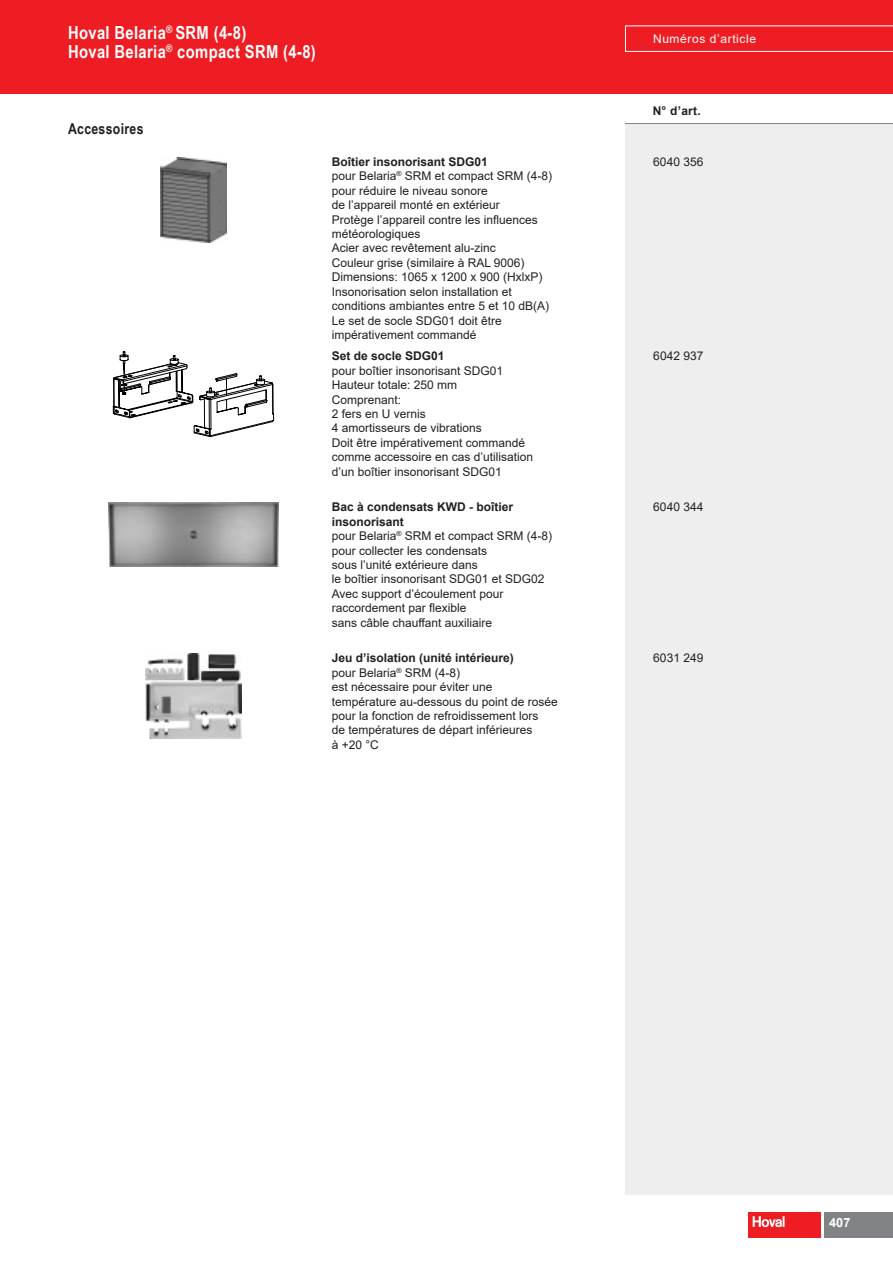
<style>
.page{position:relative;width:893px;height:1263px;background:#fff}
.page>*{position:absolute;margin:0;border:0;box-sizing:border-box;transform-origin:0 0}
.t1{font:700 18px/19.5px "Arial Narrow";letter-spacing:.02em;color:#fff}
.t2{font:700 15px "Arial Narrow";letter-spacing:.02em;color:#231f20}
.t3{font:700 12.75px "Arial";color:#fff}
.t4{font:12px/14.4px "Arial";color:#231f20}
.t5{font:700 12px "Arial";color:#231f20}
.t6{font:12px "Arial";letter-spacing:.05em;color:#fff}
.s1{font-weight:700}
</style>
<div class="page">
<div style="left:825px;top:1212px;width:68px;height:25px;background:#808285"></div>
<div style="left:748px;top:1212px;width:73px;height:25px;background:#ee1d23"></div>
<svg style="left:753px;top:1216px;width:32px;height:11px"></svg>
<div style="left:0;top:0;width:893px;height:94px;background:#ee1d23"></div>
<hr style="left:625px;top:26px;width:268px;height:1px;background:#fff">
<svg style="left:625px;top:26px;width:1px;height:25px"></svg>
<hr style="left:625px;top:51px;width:268px;height:1px;background:#fff">
<div style="left:625px;top:123px;width:268px;height:1072px;background:#eee"></div>
<hr style="left:625px;top:123px;width:268px;height:1px;background:#808285">
<svg style="left:113px;top:351px;width:161px;height:86px"></svg>
<img style="left:161px;top:157px;width:65px;height:85px">
<img style="left:108px;top:503px;width:171px;height:63px">
<img style="left:146px;top:654px;width:95px;height:85px">
<h1 class="t1" style="left:68px;top:22px;width:249px">Hoval Belaria<sup>®</sup> SRM (4-8)<br>Hoval Belaria<sup>®</sup> compact SRM (4-8)</h1>
<p class="t6" style="left:653px;top:31px;width:104px">Numéros d’article</p>
<p class="t2" style="left:68px;top:118px;width:77px">Accessoires</p>
<p class="t5" style="left:653px;top:102px;width:50px">N° d’art.</p>
<p class="t4" style="left:332px;top:155px;width:222px"><span class="s1">Boîtier insonorisant SDG01<br></span>pour Belaria<sup>®</sup> SRM et compact SRM (4-8) pour réduire le niveau sonore<br>de l’appareil monté en extérieur<br>Protège l’appareil contre les influences météorologiques<br>Acier avec revêtement alu-zinc<br>Couleur grise (similaire à RAL 9006)<br>Dimensions: 1065 x 1200 x 900 (HxlxP)<br>Insonorisation selon installation et conditions ambiantes entre 5 et 10 dB(A)<br>Le set de socle SDG01 doit être impérativement commandé</p>
<p class="t4" style="left:653px;top:155px;width:52px">6040 356</p>
<p class="t5" style="left:332px;top:348px;width:114px">Set de socle SDG01</p>
<p class="t4" style="left:332px;top:363px;width:203px">pour boîtier insonorisant SDG01<br>Hauteur totale: 250 mm<br>Comprenant:<br>2 fers en U vernis<br>4 amortisseurs de vibrations<br>Doit être impérativement commandé comme accessoire en cas d’utilisation d’un boîtier insonorisant SDG01</p>
<p class="t4" style="left:653px;top:349px;width:52px">6042 937</p>
<p class="t4" style="left:332px;top:500px;width:222px"><span class="s1">Bac à condensats KWD - boîtier insonorisant<br></span>pour Belaria<sup>®</sup> SRM et compact SRM (4-8) pour collecter les condensats<br>sous l’unité extérieure dans<br>le boîtier insonorisant SDG01 et SDG02<br>Avec support d’écoulement pour raccordement par flexible<br>sans câble chauffant auxiliaire</p>
<p class="t4" style="left:653px;top:500px;width:52px">6040 344</p>
<p class="t4" style="left:332px;top:651px;width:228px"><span class="s1">Jeu d’isolation (unité intérieure)<br></span>pour Belaria<sup>®</sup> SRM (4-8)<br>est nécessaire pour éviter une température au-dessous du point de rosée pour la fonction de refroidissement lors<br>de températures de départ inférieures<br>à +20 °C</p>
<p class="t4" style="left:653px;top:651px;width:52px">6031 249</p>
<p class="t3" style="left:829px;top:1213px;width:23px">407</p>
</div>
